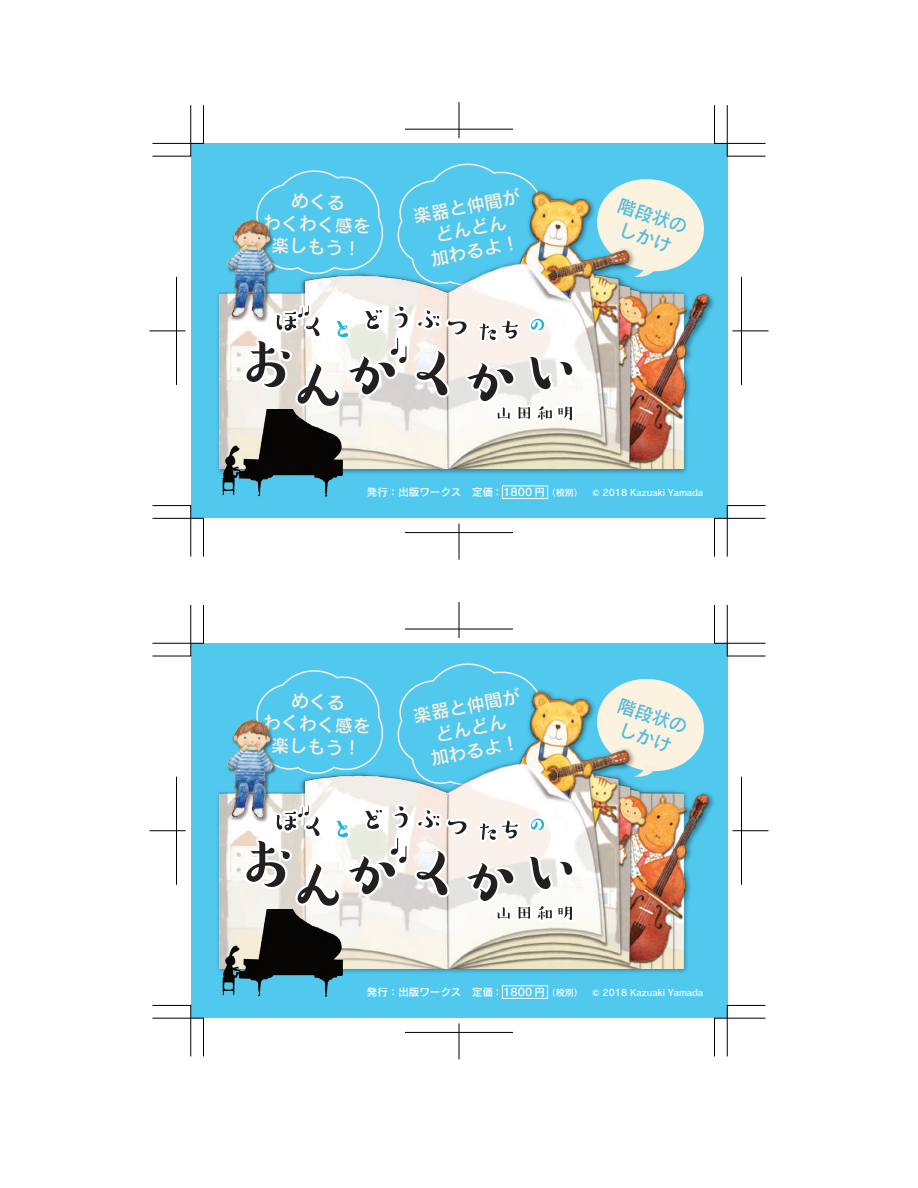
<style>
.page{position:relative;width:918px;height:1188px;background:#fff}
.page>*{position:absolute;margin:0;border:0;box-sizing:border-box;transform-origin:0 0}
.t1{font:18px/22.5px "Rodin Pro N DB";color:#faefdd;text-align:center}
.t2{font:18px/22.5px "Rodin Pro N DB";color:#55bcdd;text-align:center}
.t3{font:9px "Rodin Pro N DB";color:#fff}
.s1{font-size:10.5px}
</style>
<div class="page">
<div style="left:191px;top:643px;width:536px;height:375px;background:#51c9ef"></div>
<div style="left:191px;top:143px;width:536px;height:375px;background:#51c9ef"></div>
<img style="left:217px;top:679px;width:497px;height:294px">
<img style="left:219px;top:683px;width:492px;height:286px">
<img style="left:217px;top:179px;width:497px;height:295px">
<img style="left:219px;top:183px;width:492px;height:286px">
<div style="left:502px;top:985px;width:46px;height:14px;border:1px solid #fff"></div>
<div style="left:502px;top:486px;width:46px;height:13px;border:1px solid #fff"></div>
<svg style="left:242px;top:617px;width:335px;height:308px"></svg>
<img style="left:217px;top:693px;width:75px;height:139px">
<img style="left:217px;top:910px;width:132px;height:87px">
<svg style="left:242px;top:117px;width:335px;height:308px"></svg>
<img style="left:217px;top:193px;width:75px;height:139px">
<img style="left:217px;top:410px;width:132px;height:87px">
<svg style="left:152px;top:1005px;width:52px;height:52px"></svg>
<svg style="left:152px;top:605px;width:52px;height:51px"></svg>
<svg style="left:714px;top:605px;width:52px;height:51px"></svg>
<svg style="left:714px;top:1005px;width:52px;height:52px"></svg>
<hr style="left:150px;top:830px;width:36px;height:1px;background:#000">
<hr style="left:176px;top:777px;width:1px;height:108px;background:#000">
<hr style="left:732px;top:830px;width:36px;height:1px;background:#000">
<hr style="left:741px;top:777px;width:1px;height:108px;background:#000">
<hr style="left:405px;top:629px;width:108px;height:1px;background:#000">
<hr style="left:459px;top:602px;width:1px;height:36px;background:#000">
<hr style="left:405px;top:1032px;width:108px;height:1px;background:#000">
<hr style="left:459px;top:1023px;width:1px;height:36px;background:#000">
<svg style="left:152px;top:505px;width:52px;height:52px"></svg>
<svg style="left:152px;top:105px;width:52px;height:52px"></svg>
<svg style="left:714px;top:105px;width:52px;height:52px"></svg>
<svg style="left:714px;top:505px;width:52px;height:52px"></svg>
<hr style="left:150px;top:331px;width:36px;height:1px;background:#000">
<hr style="left:176px;top:277px;width:1px;height:108px;background:#000">
<hr style="left:732px;top:331px;width:36px;height:1px;background:#000">
<hr style="left:741px;top:277px;width:1px;height:108px;background:#000">
<hr style="left:405px;top:129px;width:108px;height:1px;background:#000">
<hr style="left:459px;top:102px;width:1px;height:36px;background:#000">
<hr style="left:405px;top:532px;width:108px;height:1px;background:#000">
<hr style="left:459px;top:524px;width:1px;height:36px;background:#000">
<h1 class="t1" style="left:264px;top:188px;width:109px;rotate:2deg">めくる<br>わくわく感を楽しもう！</h1>
<h1 class="t1" style="left:411px;top:205px;width:109px;rotate:-11deg">楽器と仲間がどんどん<br>加わるよ！</h1>
<h1 class="t2" style="left:623px;top:193px;width:73px;rotate:19deg">階段状のしかけ</h1>
<p class="t3" style="left:367px;top:487px;width:338px"><span class="s1">発行：出版ワークス 定価：1800 円</span>（税別） © 2018 Kazuaki Yamada</p>
<h1 class="t1" style="left:264px;top:688px;width:109px;rotate:2deg">めくる<br>わくわく感を楽しもう！</h1>
<h1 class="t1" style="left:411px;top:705px;width:109px;rotate:-11deg">楽器と仲間がどんどん<br>加わるよ！</h1>
<h1 class="t2" style="left:623px;top:693px;width:73px;rotate:19deg">階段状のしかけ</h1>
<p class="t3" style="left:367px;top:987px;width:338px"><span class="s1">発行：出版ワークス 定価：1800 円</span>（税別） © 2018 Kazuaki Yamada</p>
</div>
